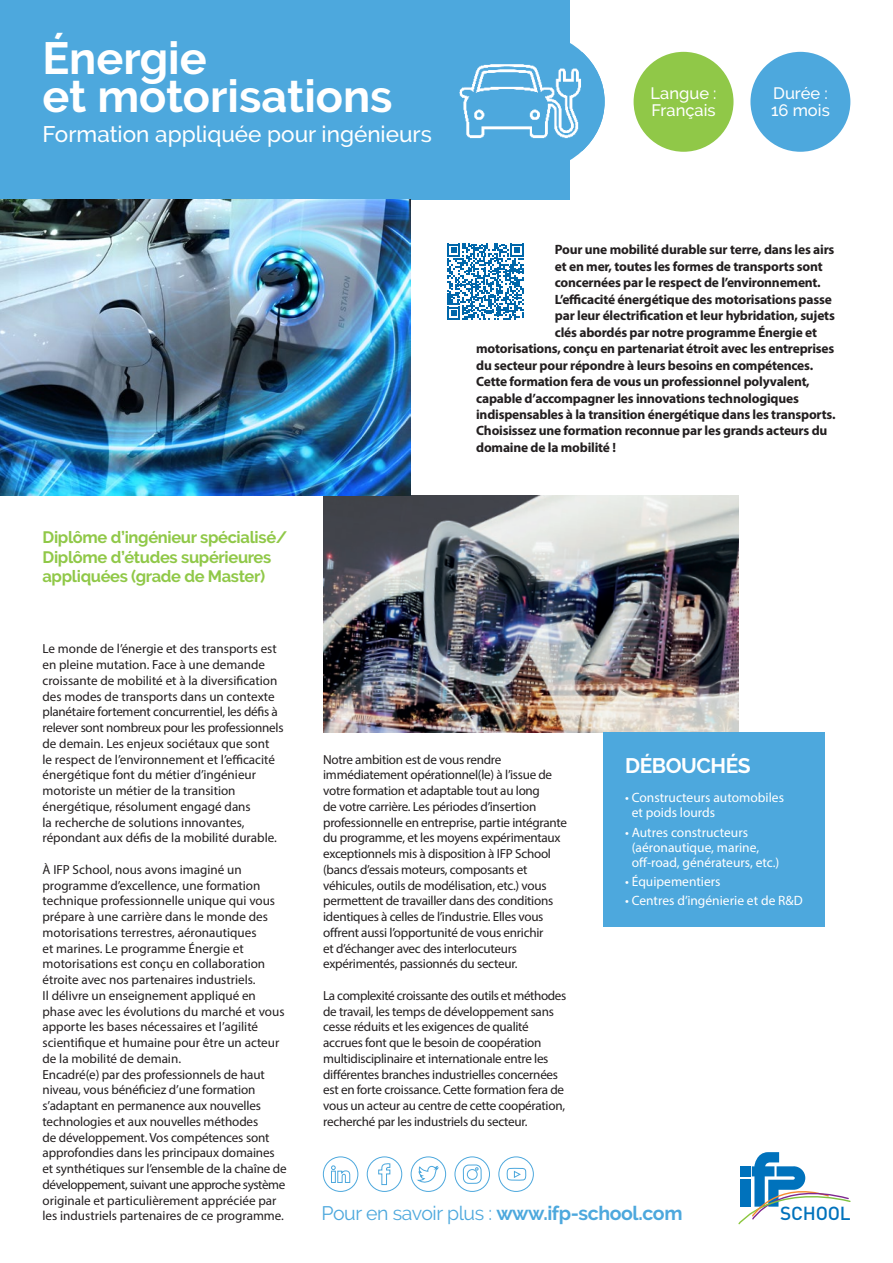
<style>
.page{position:relative;width:893px;height:1263px;background:#fff}
.page>*{position:absolute;margin:0;border:0;box-sizing:border-box;transform-origin:0 0}
.t1{font:700 45px/37.5px "Raleway";color:#fff}
.t2{font:500 22.5px "Raleway";color:#fff}
.t3{font:700 21px "Raleway";letter-spacing:-.02em;color:#fff}
.t4{font:700 19.5px "Raleway";letter-spacing:-.02em;color:#4da8dd}
.t5{font:500 18.6px "DIN";letter-spacing:-.01em;color:#0072bc}
.t6{font:700 16.5px/19.5px "Raleway";letter-spacing:-.02em;color:#90c848}
.t7{font:500 16.5px/16.5px "Raleway";color:#fff}
.t8{font:700 13.5px "Myriad Pro";letter-spacing:-.015em;color:#231f20}
.t9{font:13.5px/15px "Myriad Pro";color:#fff}
.t10{font:13.2px/15.8px "Myriad Pro";letter-spacing:-.01em;color:#231f20}
.s1{font-weight:400}
</style>
<div class="page">
<div style="left:0;top:0;width:570px;height:200px;background:#4da8dd"></div>
<div style="left:634px;top:52px;width:99px;height:100px;background:#90c848;border-radius:50%"></div>
<div style="left:750px;top:52px;width:100px;height:100px;background:#4da8dd;border-radius:50%"></div>
<div style="left:446px;top:31px;width:159px;height:142px;background:#4da8dd;border-radius:50%"></div>
<img style="left:459px;top:52px;width:146px;height:99px">
<svg style="left:738px;top:1152px;width:113px;height:72px"></svg>
<img style="left:323px;top:496px;width:416px;height:236px">
<img style="left:0;top:200px;width:410px;height:296px">
<div style="left:604px;top:732px;width:221px;height:194px;background:#4da8dd"></div>
<svg style="left:447px;top:243px;width:77px;height:77px"></svg>
<div style="left:411px;top:1157px;width:35px;height:34px;border:1px solid #4da8dd;border-radius:50%"></div>
<svg style="left:417px;top:1166px;width:22px;height:17px"></svg>
<div style="left:323px;top:1157px;width:35px;height:34px;border:1px solid #4da8dd;border-radius:50%"></div>
<svg style="left:331px;top:1165px;width:19px;height:18px"></svg>
<div style="left:499px;top:1157px;width:35px;height:34px;border:1px solid #4da8dd;border-radius:50%"></div>
<svg style="left:507px;top:1168px;width:19px;height:12px"></svg>
<div style="left:367px;top:1157px;width:35px;height:34px;border:1px solid #4da8dd;border-radius:50%"></div>
<svg style="left:378px;top:1163px;width:12px;height:22px"></svg>
<div style="left:455px;top:1157px;width:35px;height:34px;border:1px solid #4da8dd;border-radius:50%"></div>
<div style="left:463px;top:1165px;width:18px;height:18px;border:1px solid #4da8dd;border-radius:5px"></div>
<div style="left:467px;top:1169px;width:10px;height:10px;border:1px solid #4da8dd;border-radius:50%"></div>
<h1 class="t1" style="left:43px;top:40px;width:352px">Énergie<br>et motorisations</h1>
<h2 class="t2" style="left:43px;top:121px;width:391px">Formation appliquée pour ingénieurs</h2>
<p class="t6" style="left:43px;top:528px;width:246px">Diplôme d’ingénieur spécialisé/<br>Diplôme d’études supérieures appliquées (grade de Master)</p>
<p class="t7" style="left:651px;top:85px;width:67px">Langue :<br>Français</p>
<p class="t7" style="left:771px;top:85px;width:60px">Durée :<br>16 mois</p>
<p class="t8" style="left:555px;top:241px;width:281px">Pour une mobilité durable sur terre, dans les airs</p>
<p class="t8" style="left:555px;top:257px;width:269px">et en mer, toutes les formes de transports sont</p>
<p class="t8" style="left:555px;top:274px;width:267px">concernées par le respect de l’environnement.</p>
<p class="t8" style="left:555px;top:290px;width:278px">L’efficacité énergétique des motorisations passe</p>
<p class="t8" style="left:555px;top:307px;width:281px">par leur électrification et leur hybridation, sujets</p>
<p class="t8" style="left:555px;top:323px;width:264px">clés abordés par notre programme Énergie et</p>
<p class="t8" style="left:476px;top:340px;width:360px">motorisations, conçu en partenariat étroit avec les entreprises</p>
<p class="t8" style="left:476px;top:356px;width:338px">du secteur pour répondre à leurs besoins en compétences.</p>
<p class="t8" style="left:476px;top:373px;width:335px">Cette formation fera de vous un professionnel polyvalent,</p>
<p class="t8" style="left:476px;top:389px;width:324px">capable d’accompagner les innovations technologiques</p>
<p class="t8" style="left:476px;top:406px;width:361px">indispensables à la transition énergétique dans les transports.</p>
<p class="t8" style="left:476px;top:422px;width:353px">Choisissez une formation reconnue par les grands acteurs du</p>
<p class="t8" style="left:476px;top:439px;width:141px">domaine de la mobilité !</p>
<p class="t10" style="left:43px;top:641px;width:243px">Le monde de l’énergie et des transports est en pleine mutation. Face à une demande croissante de mobilité et à la diversification des modes de transports dans un contexte planétaire fortement concurrentiel, les défis à relever sont nombreux pour les professionnels de demain. Les enjeux sociétaux que sont<br>le respect de l’environnement et l’efficacité énergétique font du métier d’ingénieur motoriste un métier de la transition énergétique, résolument engagé dans<br>la recherche de solutions innovantes, répondant aux défis de la mobilité durable.</p>
<p class="t10" style="left:43px;top:861px;width:246px">À IFP School, nous avons imaginé un programme d’excellence, une formation technique professionnelle unique qui vous prépare à une carrière dans le monde des motorisations terrestres, aéronautiques<br>et marines. Le programme Énergie et motorisations est conçu en collaboration étroite avec nos partenaires industriels.<br>Il délivre un enseignement appliqué en phase avec les évolutions du marché et vous apporte les bases nécessaires et l’agilité scientifique et humaine pour être un acteur de la mobilité de demain.<br>Encadré(e) par des professionnels de haut niveau, vous bénéficiez d’une formation s’adaptant en permanence aux nouvelles technologies et aux nouvelles méthodes<br>de développement. Vos compétences sont approfondies dans les principaux domaines et synthétiques sur l’ensemble de la chaîne de développement, suivant une approche système originale et particulièrement appréciée par les industriels partenaires de ce programme.</p>
<p class="t10" style="left:323px;top:751px;width:245px">Notre ambition est de vous rendre immédiatement opérationnel(le) à l’issue de votre formation et adaptable tout au long<br>de votre carrière. Les périodes d’insertion professionnelle en entreprise, partie intégrante du programme, et les moyens expérimentaux exceptionnels mis à disposition à IFP School (bancs d’essais moteurs, composants et véhicules, outils de modélisation, etc.) vous permettent de travailler dans des conditions identiques à celles de l’industrie. Elles vous offrent aussi l’opportunité de vous enrichir<br>et d’échanger avec des interlocuteurs expérimentés, passionnés du secteur.</p>
<p class="t10" style="left:323px;top:987px;width:245px">La complexité croissante des outils et méthodes de travail, les temps de développement sans cesse réduits et les exigences de qualité accrues font que le besoin de coopération multidisciplinaire et internationale entre les différentes branches industrielles concernées est en forte croissance. Cette formation fera de vous un acteur au centre de cette coopération, recherché par les industriels du secteur.</p>
<h3 class="t3" style="left:625px;top:754px;width:127px">DÉBOUCHÉS</h3>
<p class="t9" style="left:632px;top:790px;width:154px;text-indent:-7px">• Constructeurs automobiles et poids lourds</p>
<p class="t9" style="left:632px;top:824px;width:149px;text-indent:-7px">• Autres constructeurs (aéronautique, marine, off-road, générateurs, etc.)</p>
<p class="t9" style="left:625px;top:874px;width:97px">• Équipementiers</p>
<p class="t9" style="left:625px;top:893px;width:179px">• Centres d’ingénierie et de R&amp;D</p>
<h3 class="t4" style="left:321px;top:1202px;width:362px"><span class="s1">Pour en savoir plus :</span> www.ifp-school.com</h3>
<h3 class="t5" style="left:780px;top:1202px;width:72px">SCHOOL</h3>
</div>
